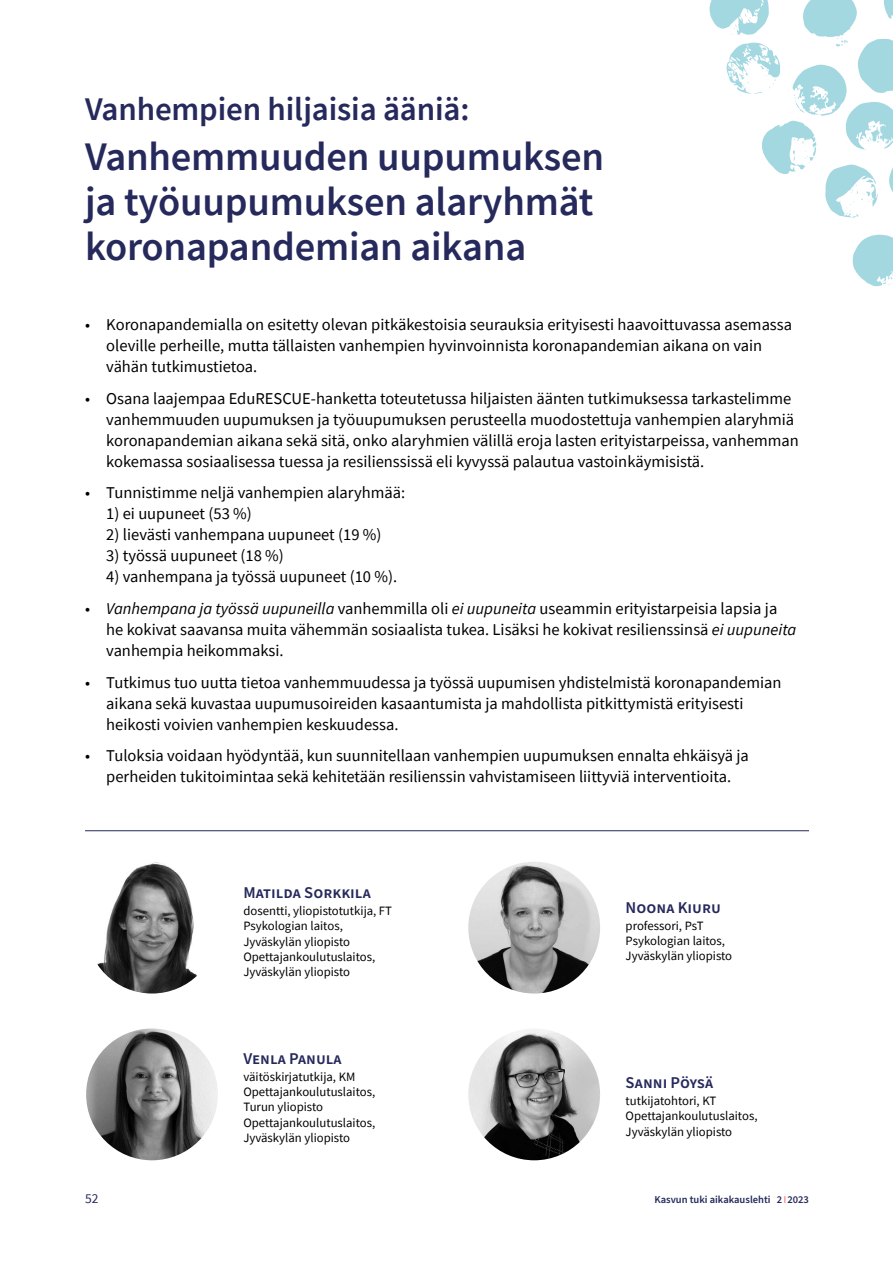
<style>
.page{position:relative;width:893px;height:1263px;background:#fff}
.page>*{position:absolute;margin:0;border:0;box-sizing:border-box;transform-origin:0 0}
.t1{font:600 40.5px/45px "Source Sans Pro";letter-spacing:-.005em;color:#26295c}
.t2{font:600 33px "Source Sans Pro";letter-spacing:-.005em;color:#26295c}
.t3{font:16.5px/21px "Source Sans Pro";color:#000}
.t4{font:600 16.5px "Source Sans Pro";color:#26295c}
.t5{font:13.5px "Source Sans Pro";color:#26295c}
.t6{font:12.75px/15.3px "Source Sans Pro";color:#000}
.t7{font:600 10.5px "Source Sans Pro";color:#26295c}
.s1{font-style:italic}
.s2{color:#f18e8d}
</style>
<div class="page">
<svg style="left:709px;top:0;width:184px;height:286px"></svg>
<hr style="left:85px;top:830px;width:724px;height:1px;background:#26295c">
<img style="left:86px;top:862px;width:132px;height:131px;border-radius:66px">
<img style="left:86px;top:1028px;width:132px;height:132px;border-radius:66px">
<img style="left:468px;top:862px;width:132px;height:131px;border-radius:66px">
<img style="left:468px;top:1028px;width:132px;height:132px;border-radius:66px">
<h2 class="t2" style="left:85px;top:88px;width:386px">Vanhempien hiljaisia ääniä:</h2>
<h1 class="t1" style="left:85px;top:134px;width:521px">Vanhemmuuden uupumuksen ja työuupumuksen alaryhmät koronapandemian aikana</h1>
<p class="t3" style="left:106px;top:314px;width:687px;text-indent:-21px">• Koronapandemialla on esitetty olevan pitkäkestoisia seurauksia erityisesti haavoittuvassa asemassa oleville perheille, mutta tällaisten vanhempien hyvinvoinnista koronapandemian aikana on vain vähän tutkimustietoa.</p>
<p class="t3" style="left:106px;top:388px;width:694px;text-indent:-21px">• Osana laajempaa EduRESCUE-hanketta toteutetussa hiljaisten äänten tutkimuksessa tarkastelimme vanhemmuuden uupumuksen ja työuupumuksen perusteella muodostettuja vanhempien alaryhmiä koronapandemian aikana sekä sitä, onko alaryhmien välillä eroja lasten erityistarpeissa, vanhemman kokemassa sosiaalisessa tuessa ja resilienssissä eli kyvyssä palautua vastoinkäymisistä.</p>
<p class="t3" style="left:85px;top:482px;width:322px">• Tunnistimme neljä vanhempien alaryhmää:</p>
<p class="t3" style="left:106px;top:503px;width:147px">1) ei uupuneet (53 %)</p>
<p class="t3" style="left:106px;top:524px;width:277px">2) lievästi vanhempana uupuneet (19 %)</p>
<p class="t3" style="left:106px;top:545px;width:179px">3) työssä uupuneet (18 %)</p>
<p class="t3" style="left:106px;top:566px;width:292px">4) vanhempana ja työssä uupuneet (10 %).</p>
<p class="t3" style="left:106px;top:598px;width:692px;text-indent:-21px">• <span class="s1">Vanhempana ja työssä uupuneilla</span> vanhemmilla oli <span class="s1">ei uupuneita</span> useammin erityistarpeisia lapsia ja he kokivat saavansa muita vähemmän sosiaalista tukea. Lisäksi he kokivat resilienssinsä <span class="s1">ei uupuneita </span>vanhempia heikommaksi.</p>
<p class="t3" style="left:106px;top:672px;width:677px;text-indent:-21px">• Tutkimus tuo uutta tietoa vanhemmuudessa ja työssä uupumisen yhdistelmistä koronapandemian aikana sekä kuvastaa uupumusoireiden kasaantumista ja mahdollista pitkittymistä erityisesti heikosti voivien vanhempien keskuudessa.</p>
<p class="t3" style="left:85px;top:745px;width:665px;text-align:center">• Tuloksia voidaan hyödyntää, kun suunnitellaan vanhempien uupumuksen ennalta ehkäisyä ja perheiden tukitoimintaa sekä kehitetään resilienssin vahvistamiseen liittyviä interventioita.</p>
<p class="t4" style="left:243px;top:882px;width:129px">Matilda Sorkkila</p>
<p class="t6" style="left:243px;top:903px;width:150px">dosentti, yliopistotutkija, FT<br>Psykologian laitos,<br>Jyväskylän yliopisto<br>Opettajankoulutuslaitos,<br>Jyväskylän yliopisto</p>
<p class="t4" style="left:243px;top:1047px;width:100px">Venla Panula</p>
<p class="t6" style="left:243px;top:1069px;width:133px">väitöskirjatutkija, KM<br>Opettajankoulutuslaitos,<br>Turun yliopisto<br>Opettajankoulutuslaitos,<br>Jyväskylän yliopisto</p>
<p class="t4" style="left:626px;top:896px;width:97px">Noona Kiuru</p>
<p class="t6" style="left:626px;top:918px;width:108px">professori, PsT<br>Psykologian laitos,<br>Jyväskylän yliopisto</p>
<p class="t4" style="left:626px;top:1072px;width:89px">Sanni Pöysä</p>
<p class="t6" style="left:626px;top:1093px;width:133px">tutkijatohtori, KT<br>Opettajankoulutuslaitos,<br>Jyväskylän yliopisto</p>
<p class="t5" style="left:85px;top:1190px;width:15px">52</p>
<p class="t7" style="left:654px;top:1193px;width:156px">Kasvun tuki aikakauslehti 2 <span class="s2">I</span> 2023</p>
</div>
